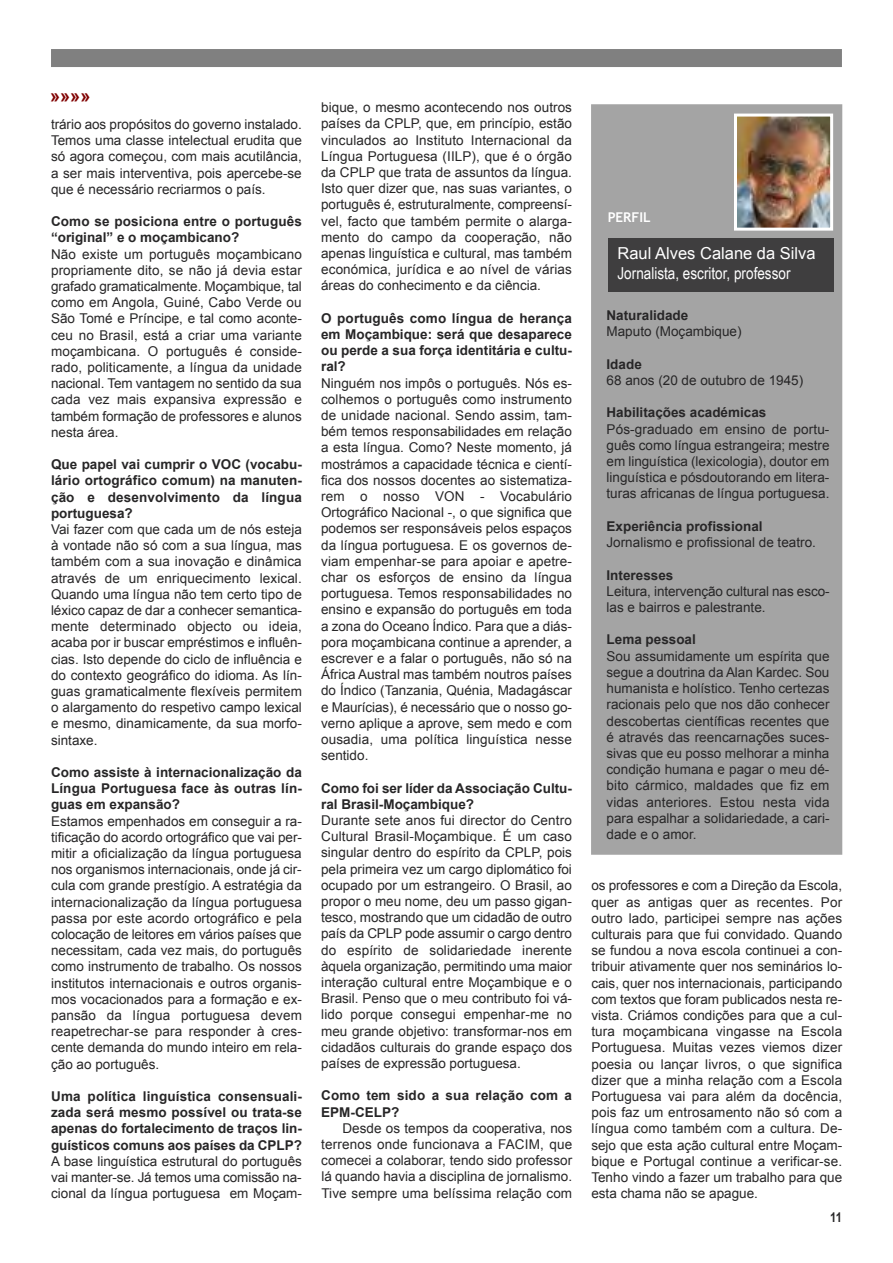
<style>
.page{position:relative;width:893px;height:1263px;background:#fff}
.page>*{position:absolute;margin:0;border:0;box-sizing:border-box;transform-origin:0 0}
.t1{font:700 18px "Arial";color:#800000}
.t2{font:16.5px "Arial Narrow";color:#fff}
.t3{font:16.5px "Arial";color:#fff}
.t4{font:13.5px/16.2px "Arial";color:#272627;text-align:justify}
.t5{font:700 13.5px/16.2px "Arial";color:#272627;text-align:justify}
.t6{font:700 13.5px "Trebuchet MS";color:#fff}
.t7{font:700 13.5px "Arial Narrow";color:#272627}
</style>
<div class="page">
<div style="left:51px;top:49px;width:791px;height:18px;background:#808080"></div>
<div style="left:591px;top:104px;width:251px;height:751px;background:#a4a4a4"></div>
<img style="left:738px;top:118px;width:91px;height:109px">
<div style="left:734px;top:114px;width:99px;height:117px;border:3px solid #fff"></div>
<div style="left:608px;top:238px;width:226px;height:54px;background:#3f3e3f"></div>
<h1 class="t1" style="left:50px;top:86px;width:42px">»»»»</h1>
<p class="t4" style="left:51px;top:116px;width:252px">trário aos propósitos do governo instalado.<br>Temos uma classe intelectual erudita que só agora começou, com mais acutilância, a ser mais interventiva, pois apercebe-se que é necessário recriarmos o país.</p>
<p class="t5" style="left:51px;top:213px;width:252px">Como se posiciona entre o português “original” e o moçambicano?</p>
<p class="t4" style="left:51px;top:246px;width:252px">Não existe um português moçambicano propriamente dito, se não já devia estar grafado gramaticalmente. Moçambique, tal como em Angola, Guiné, Cabo Verde ou São Tomé e Príncipe, e tal como aconte&shy;ceu no Brasil, está a criar uma variante moçambicana. O português é conside&shy;rado, politicamente, a língua da unidade nacional. Tem vantagem no sentido da sua cada vez mais expansiva expressão e também formação de professores e alunos nesta área.</p>
<p class="t5" style="left:51px;top:456px;width:252px">Que papel vai cumprir o VOC (vocabu&shy;lário ortográfico comum) na manuten&shy;ção e desenvolvimento da língua portuguesa?</p>
<p class="t4" style="left:51px;top:521px;width:252px">Vai fazer com que cada um de nós esteja à vontade não só com a sua língua, mas também com a sua inovação e dinâmica através de um enriquecimento lexical.<br>Quando uma língua não tem certo tipo de léxico capaz de dar a conhecer semantica&shy;mente determinado objecto ou ideia, acaba por ir buscar empréstimos e influên&shy;cias. Isto depende do ciclo de influência e do contexto geográfico do idioma. As lín&shy;guas gramaticalmente flexíveis permitem o alargamento do respetivo campo lexical e mesmo, dinamicamente, da sua morfo&shy;sintaxe.</p>
<p class="t5" style="left:51px;top:764px;width:252px">Como assiste à internacionalização da Língua Portuguesa face às outras lín&shy;guas em expansão?</p>
<p class="t4" style="left:51px;top:813px;width:252px">Estamos empenhados em conseguir a ra&shy;tificação do acordo ortográfico que vai per&shy;mitir a oficialização da língua portuguesa nos organismos internacionais, onde já cir&shy;cula com grande prestígio. A estratégia da internacionalização da língua portuguesa passa por este acordo ortográfico e pela colocação de leitores em vários países que necessitam, cada vez mais, do português como instrumento de trabalho. Os nossos institutos internacionais e outros organis&shy;mos vocacionados para a formação e ex&shy;pansão da língua portuguesa devem reapetrechar-se para responder à cres&shy;cente demanda do mundo inteiro em rela&shy;ção ao português.</p>
<p class="t5" style="left:51px;top:1088px;width:252px">Uma política linguística consensuali&shy;zada será mesmo possível ou trata-se apenas do fortalecimento de traços lin&shy;guísticos comuns aos países da CPLP?</p>
<p class="t4" style="left:51px;top:1153px;width:252px">A base linguística estrutural do português vai manter-se. Já temos uma comissão na&shy;cional da língua portuguesa em Moçam-</p>
<p class="t4" style="left:321px;top:99px;width:252px">bique, o mesmo acontecendo nos outros países da CPLP, que, em princípio, estão vinculados ao Instituto Internacional da Língua Portuguesa (IILP), que é o órgão da CPLP que trata de assuntos da língua.<br>Isto quer dizer que, nas suas variantes, o português é, estruturalmente, compreensí&shy;vel, facto que também permite o alarga&shy;mento do campo da cooperação, não apenas linguística e cultural, mas também económica, jurídica e ao nível de várias áreas do conhecimento e da ciência.</p>
<p class="t5" style="left:321px;top:310px;width:252px">O português como língua de herança em Moçambique: será que desaparece ou perde a sua força identitária e cultu&shy;ral?</p>
<p class="t4" style="left:321px;top:375px;width:252px">Ninguém nos impôs o português. Nós es&shy;colhemos o português como instrumento de unidade nacional. Sendo assim, tam&shy;bém temos responsabilidades em relação a esta língua. Como? Neste momento, já mostrámos a capacidade técnica e cientí&shy;fica dos nossos docentes ao sistematiza&shy;rem o nosso VON - Vocabulário Ortográfico Nacional -, o que significa que podemos ser responsáveis pelos espaços da língua portuguesa. E os governos de&shy;viam empenhar-se para apoiar e apetre&shy;char os esforços de ensino da língua portuguesa. Temos responsabilidades no ensino e expansão do português em toda a zona do Oceano Índico. Para que a diás&shy;pora moçambicana continue a aprender, a escrever e a falar o português, não só na África Austral mas também noutros países do Índico (Tanzania, Quénia, Madagáscar e Maurícias), é necessário que o nosso go&shy;verno aplique a aprove, sem medo e com ousadia, uma política linguística nesse sentido.</p>
<p class="t5" style="left:321px;top:780px;width:252px">Como foi ser líder da Associação Cultu&shy;ral Brasil-Moçambique?</p>
<p class="t4" style="left:321px;top:812px;width:253px">Durante sete anos fui director do Centro Cultural Brasil-Moçambique. É um caso singular dentro do espírito da CPLP, pois pela primeira vez um cargo diplomático foi ocupado por um estrangeiro. O Brasil, ao propor o meu nome, deu um passo gigan&shy;tesco, mostrando que um cidadão de outro país da CPLP pode assumir o cargo dentro do espírito de solidariedade inerente àquela organização, permitindo uma maior interação cultural entre Moçambique e o Brasil. Penso que o meu contributo foi vá&shy;lido porque consegui empenhar-me no meu grande objetivo: transformar-nos em cidadãos culturais do grande espaço dos países de expressão portuguesa.</p>
<p class="t5" style="left:321px;top:1088px;width:252px">Como tem sido a sua relação com a<br>EPM-CELP?</p>
<p class="t4" style="left:321px;top:1120px;width:252px;text-indent:21px">Desde os tempos da cooperativa, nos terrenos onde funcionava a FACIM, que comecei a colaborar, tendo sido professor lá quando havia a disciplina de jornalismo.<br>Tive sempre uma belíssima relação com</p>
<p class="t6" style="left:608px;top:209px;width:44px">perfil</p>
<p class="t3" style="left:618px;top:244px;width:200px">Raul Alves Calane da Silva</p>
<p class="t2" style="left:618px;top:263px;width:175px">Jornalista, escritor, professor</p>
<p class="t5" style="left:607px;top:307px;width:83px">Naturalidade</p>
<p class="t4" style="left:607px;top:323px;width:137px">Maputo (Moçambique)</p>
<p class="t5" style="left:607px;top:356px;width:37px">Idade</p>
<p class="t4" style="left:607px;top:372px;width:198px">68 anos (20 de outubro de 1945)</p>
<p class="t5" style="left:607px;top:405px;width:161px">Habilitações académicas</p>
<p class="t4" style="left:607px;top:421px;width:224px">Pós-graduado em ensino de portu&shy;guês como língua estrangeira; mestre em linguística (lexicologia), doutor em linguística e pósdoutorando em litera&shy;turas africanas de língua portuguesa.</p>
<p class="t5" style="left:607px;top:518px;width:158px">Experiência profissional</p>
<p class="t4" style="left:607px;top:534px;width:211px">Jornalismo e profissional de teatro.</p>
<p class="t5" style="left:607px;top:567px;width:68px">Interesses</p>
<p class="t4" style="left:607px;top:583px;width:225px">Leitura, intervenção cultural nas esco&shy;las e bairros e palestrante.</p>
<p class="t5" style="left:607px;top:632px;width:91px">Lema pessoal</p>
<p class="t4" style="left:607px;top:648px;width:224px">Sou assumidamente um espírita que segue a doutrina da Alan Kardec. Sou humanista e holístico. Tenho certezas racionais pelo que nos dão conhecer descobertas científicas recentes que é através das reencarnações suces&shy;sivas que eu posso melhorar a minha condição humana e pagar o meu dé&shy;bito cármico, maldades que fiz em vidas anteriores. Estou nesta vida para espalhar a solidariedade, a cari&shy;dade e o amor.</p>
<p class="t4" style="left:591px;top:877px;width:252px">os professores e com a Direção da Escola, quer as antigas quer as recentes. Por outro lado, participei sempre nas ações culturais para que fui convidado. Quando se fundou a nova escola continuei a con&shy;tribuir ativamente quer nos seminários lo&shy;cais, quer nos internacionais, participando com textos que foram publicados nesta re&shy;vista. Criámos condições para que a cul&shy;tura moçambicana vingasse na Escola Portuguesa. Muitas vezes viemos dizer poesia ou lançar livros, o que significa dizer que a minha relação com a Escola Portuguesa vai para além da docência, pois faz um entrosamento não só com a língua como também com a cultura. De&shy;sejo que esta ação cultural entre Moçam&shy;bique e Portugal continue a verificar-se.<br>Tenho vindo a fazer um trabalho para que esta chama não se apague.</p>
<p class="t7" style="left:830px;top:1209px;width:13px">11</p>
</div>
